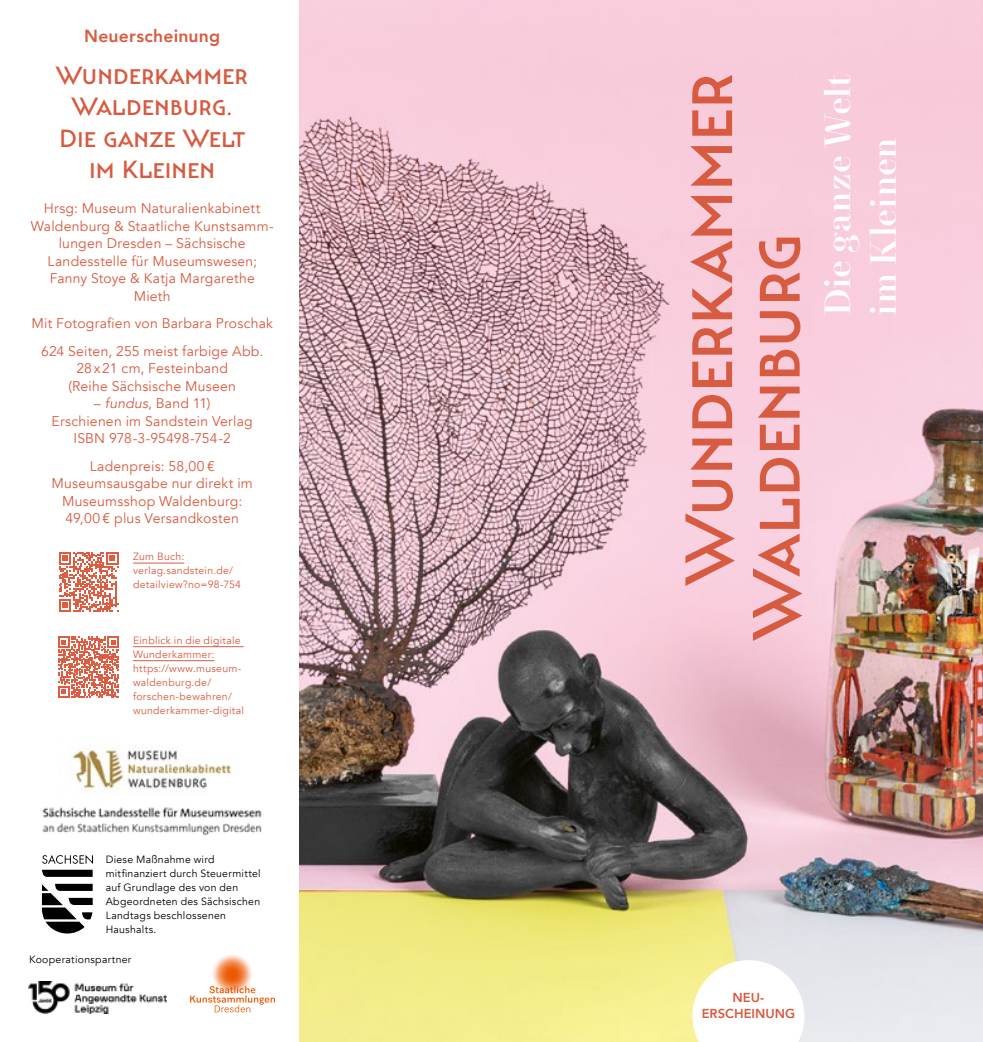
<style>
.page{position:relative;width:983px;height:1042px;background:#fff}
.page>*{position:absolute;margin:0;border:0;box-sizing:border-box;transform-origin:0 0}
.t1{font:65.8px/67.5px "Bahnhof";letter-spacing:-.01em;color:#d75b40}
.t2{font:500 36.75px/45.5px "New Paris Headline";letter-spacing:-.01em;color:#fff}
.t3{font:24.5px/31.5px "Bahnhof";color:#d75b40;text-align:center}
.t4{font:800 17.5px "Avenir";letter-spacing:.01em;color:#d75b40}
.t5{font:14px/17.5px "Avenir";letter-spacing:.015em;color:#d75b40;text-align:center}
.t6{font:800 12.95px/15.6px "Avenir";color:#d75b40;text-align:center}
.t7{font:10.5px/14px "Avenir";letter-spacing:.025em;color:#d75b40}
.t8{font:10.5px/14px "Avenir";letter-spacing:.025em;color:#000}
.s1{font-style:italic}
</style>
<div class="page">
<img style="left:299px;top:0;width:683px;height:1042px">
<svg style="left:692px;top:960px;width:112px;height:82px"></svg>
<svg style="left:42px;top:870px;width:51px;height:7px"></svg>
<svg style="left:42px;top:884px;width:51px;height:49px"></svg>
<svg style="left:42px;top:855px;width:51px;height:9px"></svg>
<img style="left:42px;top:807px;width:220px;height:29px">
<hr style="left:133px;top:563px;width:51px;height:1px;background:#d75b40">
<hr style="left:133px;top:646px;width:110px;height:1px;background:#d75b40">
<hr style="left:133px;top:660px;width:81px;height:1px;background:#d75b40">
<svg style="left:58px;top:636px;width:61px;height:61px"></svg>
<svg style="left:59px;top:552px;width:60px;height:60px"></svg>
<img style="left:72px;top:746px;width:160px;height:46px">
<img style="left:28px;top:981px;width:139px;height:33px">
<img style="left:212px;top:954px;width:40px;height:32px">
<svg style="left:190px;top:986px;width:85px;height:26px"></svg>
<p class="t4" style="left:84px;top:23px;width:137px">Neuerscheinung</p>
<h3 class="t3" style="left:56px;top:60px;width:193px">Wunderkammer<br>Waldenburg.<br>Die ganze Welt im Kleinen</h3>
<p class="t5" style="left:31px;top:200px;width:244px">Hrsg: Museum Naturalienkabinett<br>Waldenburg &amp; Staatliche Kunstsamm&shy;lungen Dresden – Sächsische<br>Landesstelle für Museumswesen;<br>Fanny Stoye &amp; Katja Margarethe<br>Mieth</p>
<p class="t5" style="left:31px;top:310px;width:243px;line-height:27.5px">Mit Fotografien von Barbara Proschak<br>624 Seiten, 255 meist farbige Abb.</p>
<p class="t5" style="left:68px;top:360px;width:169px">28x21 cm, Festeinband (Reihe Sächsische Museen</p>
<p class="t5" style="left:52px;top:395px;width:203px">– <span class="s1">fundus</span>, Band 11)<br>Erschienen im Sandstein Verlag<br>ISBN 978-3-95498-754-2</p>
<p class="t5" style="left:52px;top:457px;width:203px">Ladenpreis: 58,00 €<br>Museumsausgabe nur direkt im<br>Museumsshop Waldenburg:<br>49,00 € plus Versandkosten</p>
<p class="t7" style="left:133px;top:549px;width:110px">Zum Buch: verlag.sandstein.de/ detailview?no=98-754</p>
<p class="t7" style="left:133px;top:633px;width:112px">Einblick in die digitale<br>Wunderkammer: https://www.museum&shy;waldenburg.de/ forschen-bewahren/ wunderkammer-digital</p>
<p class="t8" style="left:106px;top:852px;width:156px">Diese Maßnahme wird mitfinanziert durch Steuermittel auf Grundlage des von den<br>Abgeordneten des Sächsischen<br>Landtags beschlossenen<br>Haushalts.</p>
<p class="t8" style="left:29px;top:953px;width:104px">Kooperationspartner</p>
<h1 class="t1" style="left:676px;top:639px;width:567px;text-indent:55px;rotate:-90deg">Wunderkammer<br>Waldenburg</h1>
<h2 class="t2" style="left:816px;top:316px;width:244px;rotate:-90deg">Die ganze Welt im Kleinen</h2>
<p class="t6" style="left:701px;top:990px;width:95px">NEU-<br>ERSCHEINUNG</p>
</div>
